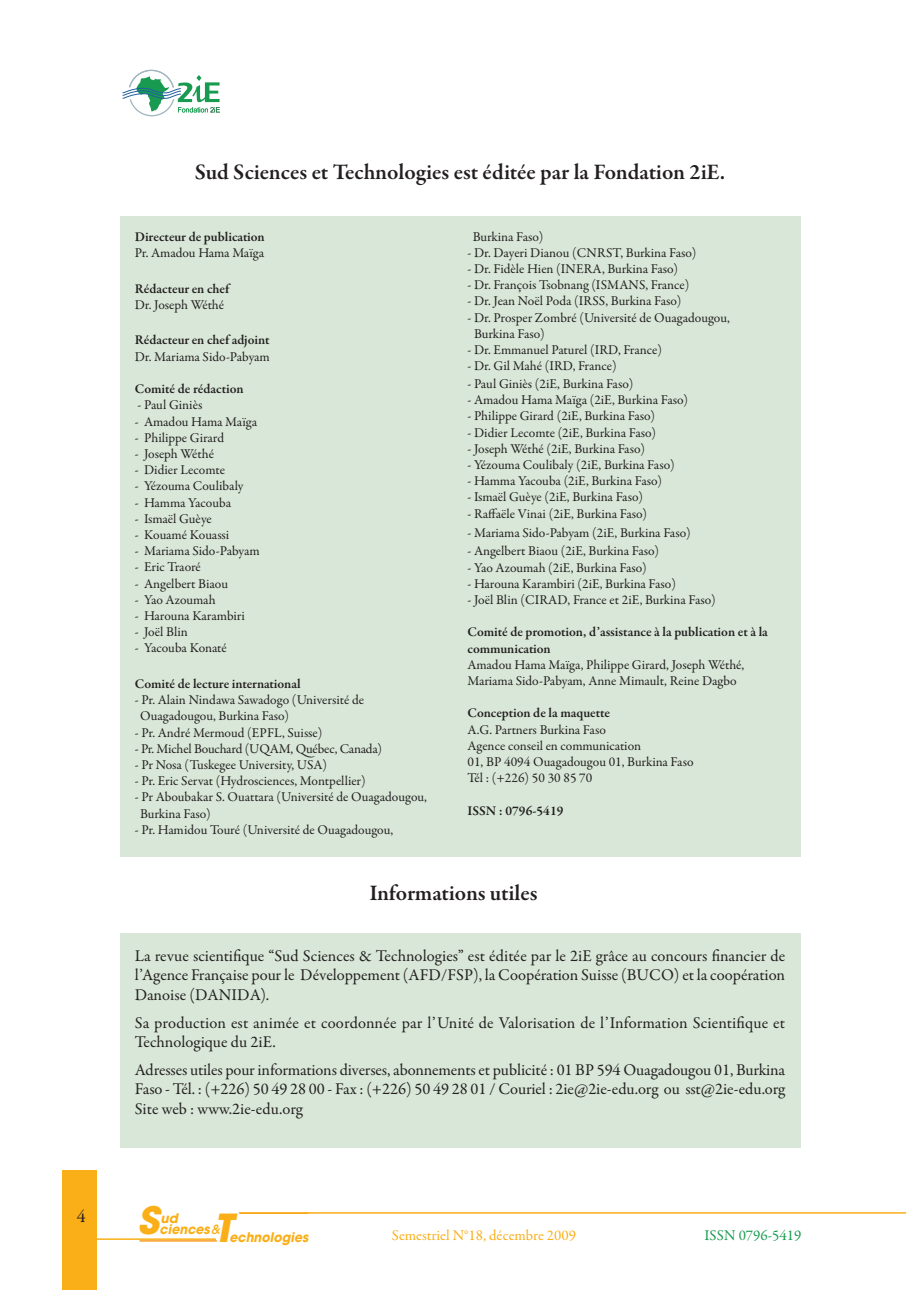
<style>
.page{position:relative;width:920px;height:1290px;background:#fff}
.page>*{position:absolute;margin:0;border:0;box-sizing:border-box;transform-origin:0 0}
.t1{font:italic 700 38.4px "Avant Garde";color:#faaf18}
.t2{font:italic 700 37.5px "Avant Garde";color:#faaf18}
.t3{font:600 22.5px "Garamond Premr Pro";letter-spacing:-.005em;color:#231f20}
.t4{font:18px "Garamond Premr Pro";color:#231f20}
.t5{font:16.5px/19.8px "Garamond Premr Pro";color:#231f20;text-align:justify}
.t6{font:15px "Garamond Premr Pro";color:#faaf18}
.t7{font:15px "Garamond Premr Pro";color:#189b50}
.t8{font:13.5px/16.2px "Garamond Premr Pro";letter-spacing:-.005em;color:#231f20}
.t9{font:600 13.5px/16.2px "Garamond Premr Pro";letter-spacing:-.005em;color:#231f20}
.t10{font:italic 700 13.2px "Avant Garde";color:#faaf18;scale:.95 1}
.t11{font:italic 700 13.2px/10.9px "Avant Garde";color:#faaf18}
.s1{font-weight:500;font-size:12.75px}
</style>
<div class="page">
<div style="left:62px;top:1170px;width:35px;height:120px;background:#faaf18"></div>
<hr style="left:140px;top:1240px;width:77px;height:1px;background:#f7952c">
<hr style="left:94px;top:1238px;width:122px;height:2px;background:#faaf18">
<hr style="left:239px;top:1212px;width:667px;height:2px;background:#faaf18">
<svg style="left:123px;top:70px;width:97px;height:46px"></svg>
<div style="left:120px;top:216px;width:680px;height:640px;background:#d8e7d7"></div>
<div style="left:120px;top:934px;width:680px;height:214px;background:#d8e7d7"></div>
<h3 class="t3" style="left:195px;top:164px;width:532px">Sud Sciences et Technologies est éditée par la Fondation 2iE.</h3>
<p class="t9" style="left:135px;top:230px;width:132px">Directeur de publication</p>
<p class="t8" style="left:135px;top:246px;width:131px">Pr. Amadou Hama Maïga</p>
<p class="t9" style="left:135px;top:281px;width:96px">Rédacteur en chef</p>
<p class="t8" style="left:135px;top:298px;width:91px">Dr. Joseph Wéthé</p>
<p class="t9" style="left:135px;top:333px;width:136px">Rédacteur en chef adjoint</p>
<p class="t8" style="left:135px;top:349px;width:136px">Dr. Mariama Sido-Pabyam</p>
<p class="t9" style="left:135px;top:382px;width:110px">Comité de rédaction</p>
<p class="t8" style="left:137px;top:398px;width:66px">- Paul Giniès</p>
<p class="t8" style="left:135px;top:414px;width:124px">- Amadou Hama Maïga</p>
<p class="t8" style="left:135px;top:430px;width:91px">- Philippe Girard</p>
<p class="t8" style="left:135px;top:447px;width:81px">- Joseph Wéthé</p>
<p class="t8" style="left:135px;top:463px;width:92px">- Didier Lecomte</p>
<p class="t8" style="left:135px;top:479px;width:110px">- Yézouma Coulibaly</p>
<p class="t8" style="left:135px;top:495px;width:98px">- Hamma Yacouba</p>
<p class="t8" style="left:135px;top:511px;width:79px">- Ismaël Guèye</p>
<p class="t8" style="left:135px;top:528px;width:96px">- Kouamé Kouassi</p>
<p class="t8" style="left:135px;top:544px;width:126px">- Mariama Sido-Pabyam</p>
<p class="t8" style="left:135px;top:560px;width:68px">- Eric Traoré</p>
<p class="t8" style="left:135px;top:576px;width:95px">- Angelbert Biaou</p>
<p class="t8" style="left:135px;top:592px;width:82px">- Yao Azoumah</p>
<p class="t8" style="left:135px;top:609px;width:112px">- Harouna Karambiri</p>
<p class="t8" style="left:135px;top:625px;width:54px">- Joël Blin</p>
<p class="t8" style="left:135px;top:641px;width:94px">- Yacouba Konaté</p>
<p class="t9" style="left:135px;top:677px;width:167px">Comité de lecture international</p>
<p class="t8" style="left:140px;top:693px;width:225px;text-indent:-5px">- Pr. Alain Nindawa Sawadogo (Université de<br>Ouagadougou, Burkina Faso)</p>
<p class="t8" style="left:135px;top:725px;width:189px">- Pr. André Mermoud (EPFL, Suisse)</p>
<p class="t8" style="left:135px;top:742px;width:249px">- Pr. Michel Bouchard (UQAM, Québec, Canada)</p>
<p class="t8" style="left:135px;top:758px;width:194px">- Pr Nosa (Tuskegee University, USA)</p>
<p class="t8" style="left:135px;top:774px;width:232px">- Pr. Eric Servat (Hydrosciences, Montpellier)</p>
<p class="t8" style="left:140px;top:790px;width:288px;text-indent:-5px">- Pr Aboubakar S. Ouattara (Université de Ouagadougou,<br>Burkina Faso)</p>
<p class="t8" style="left:135px;top:823px;width:260px">- Pr. Hamidou Touré (Université de Ouagadougou,</p>
<p class="t8" style="left:473px;top:229px;width:72px">Burkina Faso)</p>
<p class="t8" style="left:467px;top:246px;width:231px">- Dr. Dayeri Dianou (CNRST, Burkina Faso)</p>
<p class="t8" style="left:467px;top:262px;width:212px">- Dr. Fidèle Hien (INERA, Burkina Faso)</p>
<p class="t8" style="left:467px;top:278px;width:224px">- Dr. François Tsobnang (ISMANS, France)</p>
<p class="t8" style="left:467px;top:294px;width:216px">- Dr. Jean Noël Poda (IRSS, Burkina Faso)</p>
<p class="t8" style="left:474px;top:310px;width:257px;text-indent:-7px">- Dr. Prosper Zombré (Université de Ouagadougou,<br>Burkina Faso)</p>
<p class="t8" style="left:467px;top:343px;width:196px">- Dr. Emmanuel Paturel (IRD, France)</p>
<p class="t8" style="left:467px;top:359px;width:151px">- Dr. Gil Mahé (IRD, France)</p>
<p class="t8" style="left:467px;top:377px;width:167px">- Paul Giniès (2iE, Burkina Faso)</p>
<p class="t8" style="left:467px;top:393px;width:222px">- Amadou Hama Maïga (2iE, Burkina Faso)</p>
<p class="t8" style="left:467px;top:409px;width:189px">- Philippe Girard (2iE, Burkina Faso)</p>
<p class="t8" style="left:467px;top:425px;width:190px">- Didier Lecomte (2iE, Burkina Faso)</p>
<p class="t8" style="left:467px;top:442px;width:179px">- Joseph Wéthé (2iE, Burkina Faso)</p>
<p class="t8" style="left:467px;top:458px;width:209px">- Yézouma Coulibaly (2iE, Burkina Faso)</p>
<p class="t8" style="left:467px;top:474px;width:196px">- Hamma Yacouba (2iE, Burkina Faso)</p>
<p class="t8" style="left:467px;top:490px;width:177px">- Ismaël Guèye (2iE, Burkina Faso)</p>
<p class="t8" style="left:467px;top:506px;width:181px">- Raffaële Vinai (2iE, Burkina Faso)</p>
<p class="t8" style="left:467px;top:526px;width:225px">- Mariama Sido-Pabyam (2iE, Burkina Faso)</p>
<p class="t8" style="left:467px;top:544px;width:193px">- Angelbert Biaou (2iE, Burkina Faso)</p>
<p class="t8" style="left:467px;top:560px;width:181px">- Yao Azoumah (2iE, Burkina Faso)</p>
<p class="t8" style="left:467px;top:577px;width:210px">- Harouna Karambiri (2iE, Burkina Faso)</p>
<p class="t8" style="left:467px;top:593px;width:250px">- Joël Blin (CIRAD, France et 2iE, Burkina Faso)</p>
<p class="t9" style="left:467px;top:625px;width:302px">Comité de promotion, d’assistance à la publication et à la communication</p>
<p class="t8" style="left:467px;top:658px;width:278px">Amadou Hama Maïga, Philippe Girard, Joseph Wéthé,<br>Mariama Sido-Pabyam, Anne Mimault, Reine Dagbo</p>
<p class="t9" style="left:467px;top:706px;width:144px">Conception de la maquette</p>
<p class="t8" style="left:467px;top:722px;width:228px">A.G. Partners Burkina Faso<br>Agence conseil en communication<br>01, BP 4094 Ouagadougou 01, Burkina Faso<br>Tél : (+226) 50 30 85 70</p>
<p class="t9" style="left:467px;top:803px;width:97px">ISSN : 0796-5419</p>
<h3 class="t3" style="left:370px;top:884px;width:169px">Informations utiles</h3>
<p class="t5" style="left:135px;top:947px;width:652px">La revue scientifique “Sud Sciences &amp; Technologies” est éditée par le 2iE grâce au concours financier de l’Agence Française pour le Développement (AFD/FSP), la Coopération Suisse (BUCO) et la coopération Danoise (DANIDA).</p>
<p class="t5" style="left:135px;top:1014px;width:652px">Sa production est animée et coordonnée par l’Unité de Valorisation de l’Information Scientifique et<br>Technologique du 2iE.</p>
<p class="t5" style="left:135px;top:1061px;width:652px">Adresses utiles pour informations diverses, abonnements et publicité : 01 BP 594 Ouagadougou 01, Burkina Faso - Tél. : (+226) 50 49 28 00 - Fax : (+226) 50 49 28 01 / Couriel : 2ie@2ie-edu.org ou sst@2ie-edu.org Site web : www.2ie-edu.org</p>
<h3 class="t4" style="left:77px;top:1209px;width:10px">4</h3>
<h2 class="t2" style="left:137px;top:1207px;width:23px">S</h2>
<h1 class="t1" style="left:214px;top:1213px;width:20px">T</h1>
<p class="t11" style="left:160px;top:1215px;width:62px">ud ciences<span class="s1">&amp;</span></p>
<p class="t10" style="left:229px;top:1232px;width:85px">echnologies</p>
<p class="t6" style="left:392px;top:1229px;width:186px">Semestriel N°18, décembre 2009</p>
<p class="t7" style="left:704px;top:1229px;width:98px">ISSN 0796-5419</p>
</div>
